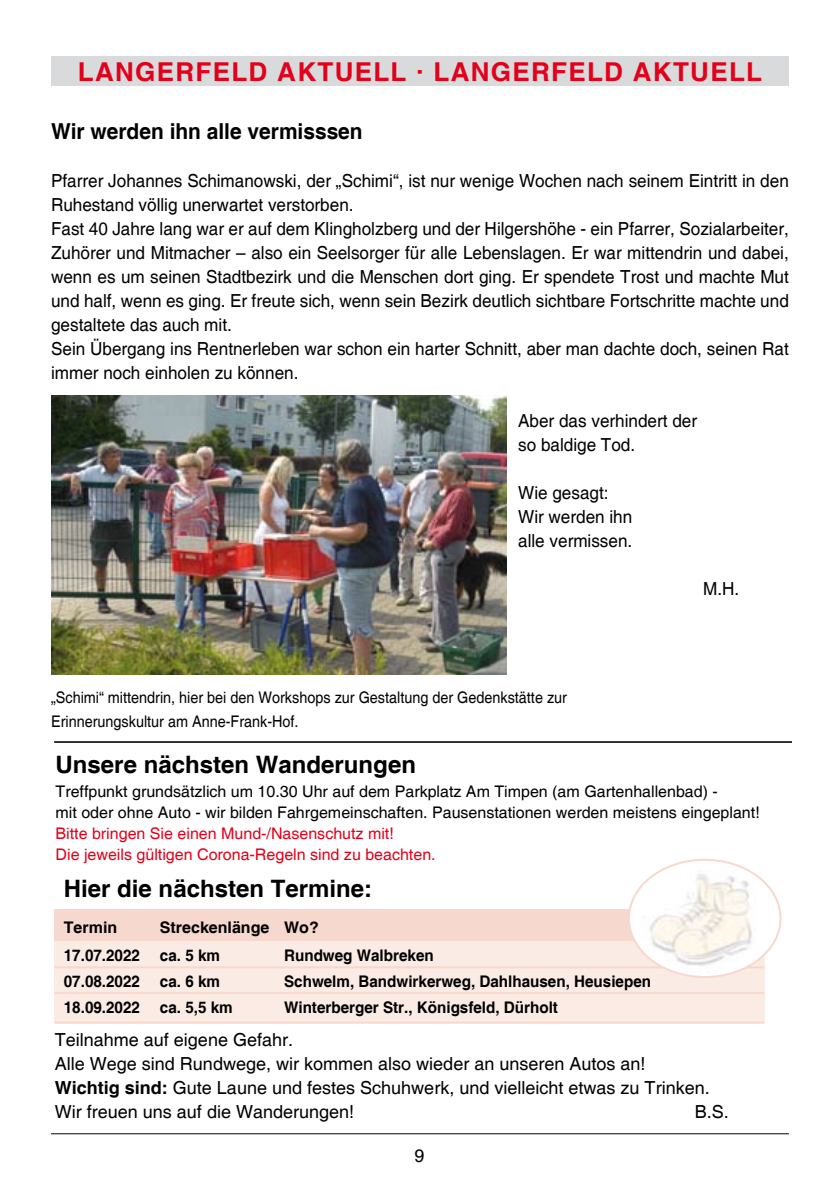
<style>
.page{position:relative;width:840px;height:1191px;background:#fff}
.page>*{position:absolute;margin:0;border:0;box-sizing:border-box;transform-origin:0 0}
.t1{font:700 26px "Helvetica";letter-spacing:.05em;color:#e2001a}
.t2{font:700 24px "Helvetica";color:#000}
.t3{font:700 22px "Helvetica";color:#000;scale:.95 1}
.t4{font:18px/24px "Helvetica";color:#000;scale:.95 1}
.t5{font:18px/24px "Helvetica";color:#000}
.t6{font:16px/21px "Helvetica";color:#000}
.t7{font:700 16px "Helvetica";color:#000;scale:.95 1}
.t8{font:16px/24px "Helvetica";color:#000;scale:.9 1}
.t9{font:16px/21px "Helvetica";color:#e2001a}
.t10{font:700 16px/28px "Helvetica";color:#000}
.s1{font-weight:700}
</style>
<div class="page">
<hr style="left:51px;top:1133px;width:737px;height:1px;background:#000">
<div style="left:51px;top:57px;width:737px;height:29px;background:#d9dadb"></div>
<img style="left:51px;top:395px;width:455px;height:280px">
<div style="left:54px;top:939px;width:710px;height:84px;background:#fbebe5"></div>
<div style="left:54px;top:909px;width:710px;height:31px;background:#f7d8ce"></div>
<hr style="left:55px;top:992px;width:708px;height:2px;background:#f7d8ce">
<hr style="left:55px;top:966px;width:708px;height:2px;background:#f7d8ce">
<hr style="left:55px;top:1021px;width:708px;height:2px;background:#f7d8ce">
<svg style="left:628px;top:859px;width:152px;height:118px"></svg>
<img style="left:641px;top:870px;width:122px;height:103px">
<hr style="left:54px;top:741px;width:737px;height:2px;background:#000">
<h1 class="t1" style="left:78px;top:56px;width:685px">LANGERFELD AKTUELL · LANGERFELD AKTUELL</h1>
<p class="t3" style="left:51px;top:118px;width:329px">Wir werden ihn alle vermisssen</p>
<p class="t4" style="left:51px;top:169px;width:777px">Pfarrer Johannes Schimanowski, der „Schimi“, ist nur wenige Wochen nach seinem Eintritt in den Ruhestand völlig unerwartet verstorben.<br>Fast 40 Jahre lang war er auf dem Klingholzberg und der Hilgershöhe - ein Pfarrer, Sozialarbeiter, Zuhörer und Mitmacher – also ein Seelsorger für alle Lebenslagen. Er war mittendrin und dabei, wenn es um seinen Stadtbezirk und die Menschen dort ging. Er spendete Trost und machte Mut und half, wenn es ging. Er freute sich, wenn sein Bezirk deutlich sichtbare Fortschritte machte und gestaltete das auch mit.<br>Sein Übergang ins Rentnerleben war schon ein harter Schnitt, aber man dachte doch, seinen Rat immer noch einholen zu können.</p>
<p class="t4" style="left:518px;top:409px;width:190px">Aber das verhindert der so baldige Tod.</p>
<p class="t4" style="left:518px;top:481px;width:122px">Wie gesagt:<br>Wir werden ihn alle vermissen.</p>
<p class="t4" style="left:702px;top:577px;width:39px">M.H.</p>
<p class="t8" style="left:51px;top:686px;width:574px">„Schimi“ mittendrin, hier bei den Workshops zur Gestaltung der Gedenkstätte zur<br>Erinnerungskultur am Anne-Frank-Hof.</p>
<h2 class="t2" style="left:56px;top:750px;width:362px">Unsere nächsten Wanderungen</h2>
<p class="t6" style="left:56px;top:781px;width:705px">Treffpunkt grundsätzlich um 10.30 Uhr auf dem Parkplatz Am Timpen (am Gartenhallenbad) -<br>mit oder ohne Auto - wir bilden Fahrgemeinschaften. Pausenstationen werden meistens eingeplant!</p>
<p class="t9" style="left:56px;top:823px;width:381px">Bitte bringen Sie einen Mund-/Nasenschutz mit!<br>Die jeweils gültigen Corona-Regeln sind zu beachten.</p>
<h2 class="t2" style="left:64px;top:874px;width:310px">Hier die nächsten Termine:</h2>
<p class="t10" style="left:64px;top:914px;width:55px">Termin</p>
<p class="t10" style="left:64px;top:914px;width:256px;text-indent:96px">Streckenlänge Wo?<br>17.07.2022 ca. 5 km</p>
<p class="t7" style="left:284px;top:946px;width:159px">Rundweg Walbreken</p>
<p class="t7" style="left:64px;top:972px;width:166px">07.08.2022 ca. 6 km</p>
<p class="t7" style="left:284px;top:972px;width:387px">Schwelm, Bandwirkerweg, Dahlhausen, Heusiepen</p>
<p class="t7" style="left:64px;top:998px;width:179px">18.09.2022 ca. 5,5 km</p>
<p class="t7" style="left:284px;top:998px;width:290px">Winterberger Str., Königsfeld, Dürholt</p>
<p class="t5" style="left:55px;top:1028px;width:656px">Teilnahme auf eigene Gefahr.<br>Alle Wege sind Rundwege, wir kommen also wieder an unseren Autos an!<br><span class="s1">Wichtig sind:</span> Gute Laune und festes Schuhwerk, und vielleicht etwas zu Trinken.<br>Wir freuen uns auf die Wanderungen!</p>
<p class="t5" style="left:694px;top:1100px;width:36px">B.S.</p>
<p class="t5" style="left:414px;top:1143px;width:12px">9</p>
</div>
